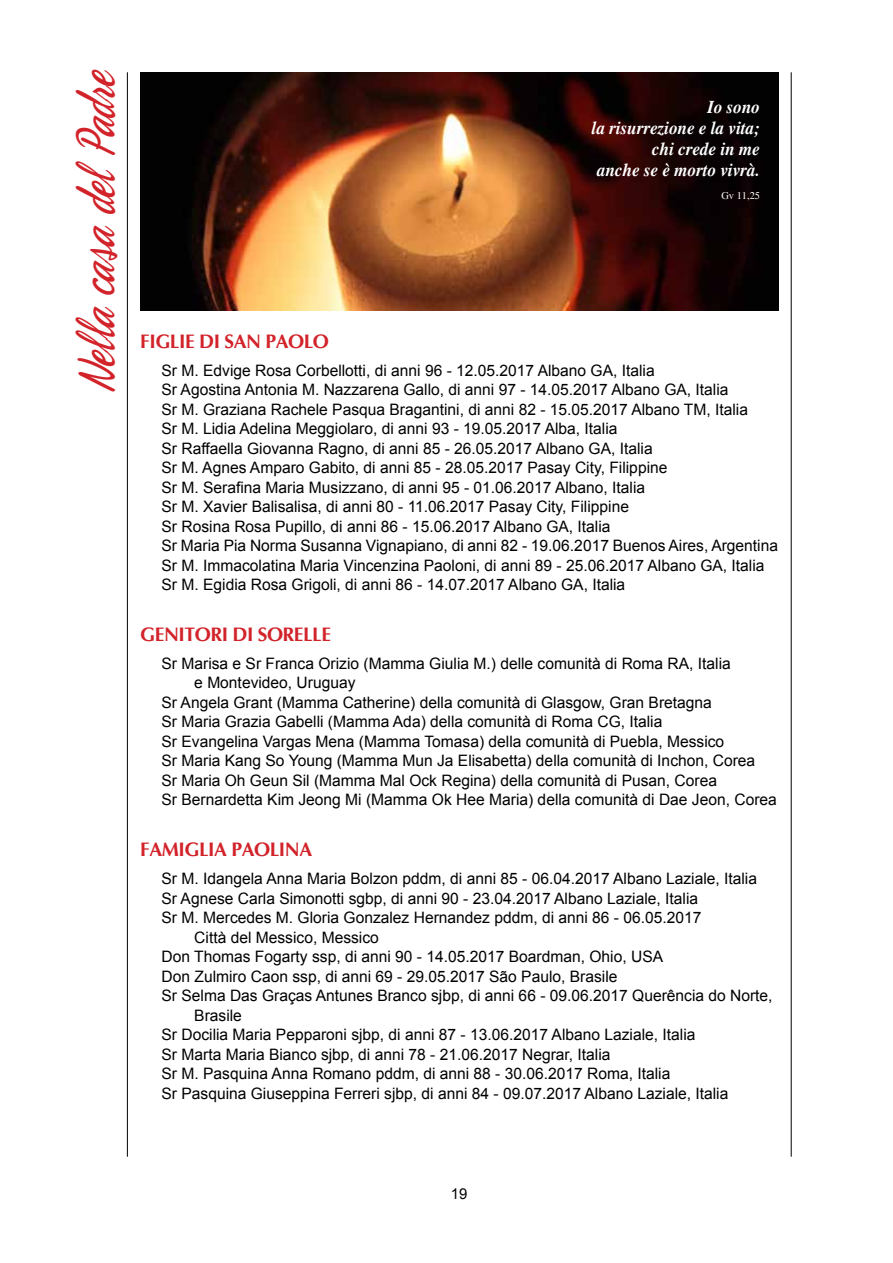
<style>
.page{position:relative;width:893px;height:1263px;background:#fff}
.page>*{position:absolute;margin:0;border:0;box-sizing:border-box;transform-origin:0 0}
.t1{font:57px "Phoenix Script FLF";color:#d2232a;scale:.7 1}
.t2{font:700 19.5px "Optima";letter-spacing:-.025em;color:#d2232a}
.t3{font:italic 700 18px/20.7px "Times";color:#fff;text-align:right;scale:.95 1}
.t4{font:15.75px/19.5px "Arial";color:#000}
.t5{font:15px "Arial";color:#000}
.t6{font:10.5px "Times";color:#fff}
</style>
<div class="page">
<img style="left:140px;top:72px;width:638px;height:239px">
<hr style="left:791px;top:72px;width:1px;height:1085px;background:#000">
<hr style="left:127px;top:72px;width:1px;height:1085px;background:#000">
<h1 class="t1" style="left:67px;top:393px;width:463px;rotate:-90deg">Nella casa del Padre</h1>
<p class="t3" style="left:592px;top:97px;width:179px">Io sono<br>la risurrezione e la vita; chi crede in me<br>anche se è morto vivrà.</p>
<p class="t6" style="left:721px;top:190px;width:40px">Gv 11,25</p>
<p class="t2" style="left:140px;top:328px;width:190px">FIGLIE DI SAN PAOLO</p>
<p class="t4" style="left:162px;top:360px;width:618px">Sr M. Edvige Rosa Corbellotti, di anni 96 - 12.05.2017 Albano GA, Italia<br>Sr Agostina Antonia M. Nazzarena Gallo, di anni 97 - 14.05.2017 Albano GA, Italia<br>Sr M. Graziana Rachele Pasqua Bragantini, di anni 82 - 15.05.2017 Albano TM, Italia<br>Sr M. Lidia Adelina Meggiolaro, di anni 93 - 19.05.2017 Alba, Italia<br>Sr Raffaella Giovanna Ragno, di anni 85 - 26.05.2017 Albano GA, Italia<br>Sr M. Agnes Amparo Gabito, di anni 85 - 28.05.2017 Pasay City, Filippine<br>Sr M. Serafina Maria Musizzano, di anni 95 - 01.06.2017 Albano, Italia<br>Sr M. Xavier Balisalisa, di anni 80 - 11.06.2017 Pasay City, Filippine<br>Sr Rosina Rosa Pupillo, di anni 86 - 15.06.2017 Albano GA, Italia<br>Sr Maria Pia Norma Susanna Vignapiano, di anni 82 - 19.06.2017 Buenos Aires, Argentina Sr M. Immacolatina Maria Vincenzina Paoloni, di anni 89 - 25.06.2017 Albano GA, Italia Sr M. Egidia Rosa Grigoli, di anni 86 - 14.07.2017 Albano GA, Italia</p>
<p class="t2" style="left:140px;top:622px;width:192px">GENITORI DI SORELLE</p>
<p class="t4" style="left:162px;top:653px;width:571px">Sr Marisa e Sr Franca Orizio (Mamma Giulia M.) delle comunità di Roma RA, Italia</p>
<p class="t4" style="left:194px;top:673px;width:163px">e Montevideo, Uruguay</p>
<p class="t4" style="left:162px;top:692px;width:552px">Sr Angela Grant (Mamma Catherine) della comunità di Glasgow, Gran Bretagna</p>
<p class="t4" style="left:162px;top:712px;width:502px">Sr Maria Grazia Gabelli (Mamma Ada) della comunità di Roma CG, Italia</p>
<p class="t4" style="left:162px;top:731px;width:564px">Sr Evangelina Vargas Mena (Mamma Tomasa) della comunità di Puebla, Messico</p>
<p class="t4" style="left:162px;top:751px;width:595px">Sr Maria Kang So Young (Mamma Mun Ja Elisabetta) della comunità di Inchon, Corea</p>
<p class="t4" style="left:162px;top:770px;width:557px">Sr Maria Oh Geun Sil (Mamma Mal Ock Regina) della comunità di Pusan, Corea</p>
<p class="t4" style="left:162px;top:790px;width:617px">Sr Bernardetta Kim Jeong Mi (Mamma Ok Hee Maria) della comunità di Dae Jeon, Corea</p>
<p class="t2" style="left:140px;top:837px;width:173px">FAMIGLIA PAOLINA</p>
<p class="t4" style="left:162px;top:869px;width:597px">Sr M. Idangela Anna Maria Bolzon pddm, di anni 85 - 06.04.2017 Albano Laziale, Italia</p>
<p class="t4" style="left:162px;top:888px;width:538px">Sr Agnese Carla Simonotti sgbp, di anni 90 - 23.04.2017 Albano Laziale, Italia</p>
<p class="t4" style="left:162px;top:908px;width:541px">Sr M. Mercedes M. Gloria Gonzalez Hernandez pddm, di anni 86 - 06.05.2017</p>
<p class="t4" style="left:194px;top:927px;width:186px">Città del Messico, Messico</p>
<p class="t4" style="left:162px;top:947px;width:503px">Don Thomas Fogarty ssp, di anni 90 - 14.05.2017 Boardman, Ohio, USA</p>
<p class="t4" style="left:162px;top:966px;width:457px">Don Zulmiro Caon ssp, di anni 69 - 29.05.2017 São Paulo, Brasile</p>
<p class="t4" style="left:162px;top:986px;width:613px">Sr Selma Das Graças Antunes Branco sjbp, di anni 66 - 09.06.2017 Querência do Norte,</p>
<p class="t4" style="left:194px;top:1005px;width:49px">Brasile</p>
<p class="t4" style="left:162px;top:1025px;width:535px">Sr Docilia Maria Pepparoni sjbp, di anni 87 - 13.06.2017 Albano Laziale, Italia</p>
<p class="t4" style="left:162px;top:1044px;width:450px">Sr Marta Maria Bianco sjbp, di anni 78 - 21.06.2017 Negrar, Italia</p>
<p class="t4" style="left:162px;top:1064px;width:510px">Sr M. Pasquina Anna Romano pddm, di anni 88 - 30.06.2017 Roma, Italia</p>
<p class="t4" style="left:162px;top:1083px;width:568px">Sr Pasquina Giuseppina Ferreri sjbp, di anni 84 - 09.07.2017 Albano Laziale, Italia</p>
<p class="t5" style="left:451px;top:1183px;width:18px">19</p>
</div>
